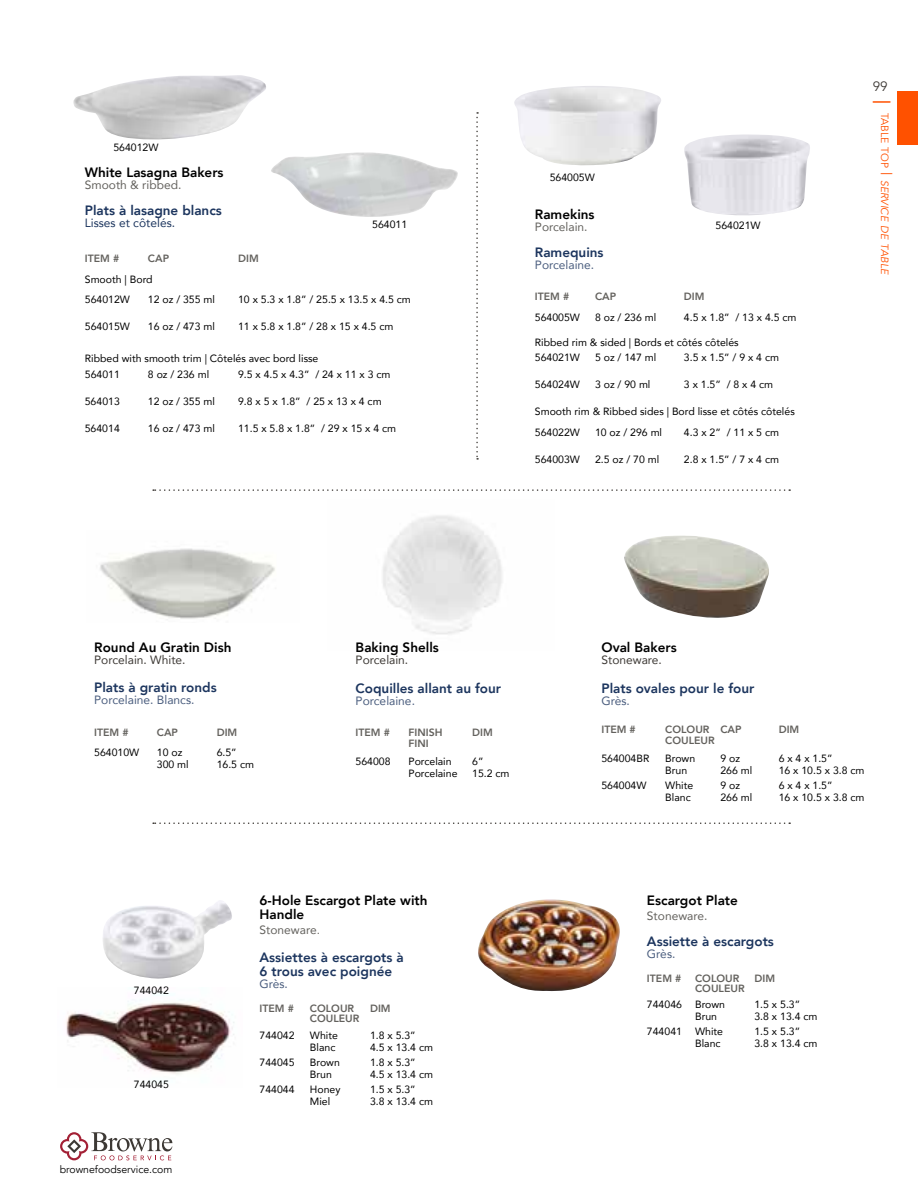
<style>
.page{position:relative;width:918px;height:1188px;background:#fff}
.page>*{position:absolute;margin:0;border:0;box-sizing:border-box;transform-origin:0 0}
.t1{font:800 13.5px/13.5px "Avenir";color:#1c355e}
.t2{font:800 13.5px/13.5px "Avenir";color:#000}
.t3{font:13.5px "Avenir";color:#3d3935}
.t4{font:12px "Avenir";color:#4a5d7e}
.t5{font:12px "Avenir";color:#63615d}
.t6{font:12px "Avenir";color:#3d3935}
.t7{font:12px "Avenir";color:#1c355e}
.t8{font:10.5px/12px "Avenir";color:#000}
.t9{font:800 10.5px/10.5px "Avenir";color:#63615d}
.t10{font:italic 10.5px "Avenir";color:#ff5100}
.t11{font:10.5px "Avenir";color:#000}
.s1{font-style:normal}
.s2{font-style:normal;font-size:15px}
.s3{font-style:inherit}
</style>
<div class="page">
<svg style="left:60px;top:1132px;width:112px;height:28px"></svg>
<svg style="left:873px;top:101px;width:17px;height:2px"></svg>
<div style="left:898px;top:91px;width:20px;height:54px;background:#ff5100"></div>
<svg style="left:476px;top:112px;width:2px;height:348px"></svg>
<img style="left:624px;top:535px;width:145px;height:83px">
<img style="left:271px;top:152px;width:187px;height:65px">
<img style="left:514px;top:86px;width:147px;height:80px">
<img style="left:684px;top:134px;width:126px;height:82px">
<svg style="left:153px;top:489px;width:637px;height:2px"></svg>
<svg style="left:153px;top:822px;width:637px;height:2px"></svg>
<img style="left:103px;top:900px;width:129px;height:79px">
<img style="left:478px;top:899px;width:142px;height:93px">
<img style="left:100px;top:548px;width:175px;height:71px">
<img style="left:73px;top:75px;width:193px;height:65px">
<img style="left:66px;top:1002px;width:168px;height:73px">
<p class="t8" style="left:113px;top:141px;width:47px">564012W</p>
<p class="t2" style="left:85px;top:166px;width:140px">White Lasagna Bakers</p>
<p class="t5" style="left:85px;top:175px;width:98px">Smooth &amp; ribbed.</p>
<p class="t1" style="left:85px;top:203px;width:139px">Plats à lasagne blancs</p>
<p class="t7" style="left:85px;top:213px;width:92px">Lisses et côtelés.</p>
<p class="t9" style="left:85px;top:253px;width:36px">ITEM #</p>
<p class="t9" style="left:148px;top:253px;width:23px">CAP</p>
<p class="t9" style="left:238px;top:253px;width:22px">DIM</p>
<p class="t8" style="left:85px;top:268px;width:69px;line-height:20.5px">Smooth | Bord<br>564012W</p>
<p class="t8" style="left:372px;top:218px;width:37px">564011</p>
<p class="t8" style="left:148px;top:293px;width:69px">12 oz / 355 ml</p>
<p class="t8" style="left:238px;top:293px;width:174px">10 x 5.3 x 1.8” / 25.5 x 13.5 x 4.5 cm</p>
<p class="t8" style="left:85px;top:320px;width:47px">564015W</p>
<p class="t8" style="left:148px;top:320px;width:69px">16 oz / 473 ml</p>
<p class="t8" style="left:238px;top:320px;width:157px">11 x 5.8 x 1.8” / 28 x 15 x 4.5 cm</p>
<p class="t8" style="left:85px;top:351px;width:235px;line-height:15.5px">Ribbed with smooth trim | Côtelés avec bord lisse<br>564011</p>
<p class="t8" style="left:148px;top:368px;width:63px">8 oz / 236 ml</p>
<p class="t8" style="left:238px;top:368px;width:154px">9.5 x 4.5 x 4.3” / 24 x 11 x 3 cm</p>
<p class="t8" style="left:85px;top:395px;width:37px">564013</p>
<p class="t8" style="left:148px;top:395px;width:69px">12 oz / 355 ml</p>
<p class="t8" style="left:238px;top:395px;width:145px">9.8 x 5 x 1.8” / 25 x 13 x 4 cm</p>
<p class="t8" style="left:85px;top:422px;width:37px">564014</p>
<p class="t8" style="left:148px;top:422px;width:69px">16 oz / 473 ml</p>
<p class="t8" style="left:238px;top:422px;width:160px">11.5 x 5.8 x 1.8” / 29 x 15 x 4 cm</p>
<p class="t8" style="left:550px;top:171px;width:47px">564005W</p>
<p class="t2" style="left:535px;top:208px;width:61px">Ramekins</p>
<p class="t5" style="left:535px;top:218px;width:54px">Porcelain.</p>
<p class="t1" style="left:535px;top:245px;width:70px">Ramequins</p>
<p class="t4" style="left:535px;top:255px;width:61px">Porcelaine.</p>
<p class="t9" style="left:535px;top:292px;width:36px">ITEM #</p>
<p class="t9" style="left:595px;top:292px;width:23px">CAP</p>
<p class="t9" style="left:684px;top:292px;width:22px">DIM</p>
<p class="t8" style="left:535px;top:311px;width:47px">564005W</p>
<p class="t8" style="left:595px;top:311px;width:63px">8 oz / 236 ml</p>
<p class="t8" style="left:684px;top:311px;width:114px">4.5 x 1.8” / 13 x 4.5 cm</p>
<p class="t8" style="left:535px;top:334px;width:205px;line-height:15.5px">Ribbed rim &amp; sided | Bords et côtés côtelés<br>564021W</p>
<p class="t8" style="left:716px;top:219px;width:47px">564021W</p>
<p class="t8" style="left:595px;top:351px;width:63px">5 oz / 147 ml</p>
<p class="t8" style="left:684px;top:351px;width:97px">3.5 x 1.5” / 9 x 4 cm</p>
<p class="t8" style="left:535px;top:378px;width:47px">564024W</p>
<p class="t8" style="left:595px;top:378px;width:57px">3 oz / 90 ml</p>
<p class="t8" style="left:684px;top:378px;width:91px">3 x 1.5” / 8 x 4 cm</p>
<p class="t8" style="left:535px;top:401px;width:261px;line-height:20.9px">Smooth rim &amp; Ribbed sides | Bord lisse et côtés côtelés<br>564022W</p>
<p class="t8" style="left:595px;top:426px;width:69px">10 oz / 296 ml</p>
<p class="t8" style="left:684px;top:426px;width:97px">4.3 x 2” / 11 x 5 cm</p>
<p class="t8" style="left:535px;top:453px;width:47px">564003W</p>
<p class="t8" style="left:595px;top:453px;width:66px">2.5 oz / 70 ml</p>
<p class="t8" style="left:684px;top:453px;width:97px">2.8 x 1.5” / 7 x 4 cm</p>
<p class="t3" style="left:873px;top:79px;width:17px">99</p>
<p class="t10" style="left:891px;top:113px;width:163px;rotate:90deg"><span class="s1">table top</span> <span class="s2">|</span> service de table</p>
<p class="t2" style="left:94px;top:641px;width:139px">Round Au Gratin Dish</p>
<p class="t6" style="left:94px;top:651px;width:93px">Porcelain. White.</p>
<p class="t1" style="left:94px;top:681px;width:124px">Plats à gratin ronds</p>
<p class="t4" style="left:94px;top:690px;width:102px">Porcelaine. Blancs.</p>
<p class="t9" style="left:94px;top:727px;width:36px">ITEM #</p>
<p class="t9" style="left:157px;top:727px;width:23px">CAP</p>
<p class="t9" style="left:217px;top:727px;width:22px">DIM</p>
<p class="t8" style="left:94px;top:746px;width:47px">564010W</p>
<p class="t8" style="left:157px;top:746px;width:33px">10 oz<br>300 ml</p>
<p class="t8" style="left:217px;top:746px;width:39px">6.5”<br>16.5 cm</p>
<p class="t2" style="left:356px;top:641px;width:85px">Baking Shells</p>
<p class="t6" style="left:356px;top:651px;width:54px">Porcelain.</p>
<p class="t1" style="left:356px;top:681px;width:147px">Coquilles allant au four</p>
<p class="t4" style="left:356px;top:691px;width:61px">Porcelaine.</p>
<p class="t9" style="left:356px;top:727px;width:36px">ITEM #</p>
<p class="t9" style="left:408px;top:727px;width:36px">FINISH<br>FINI</p>
<p class="t9" style="left:472px;top:727px;width:22px">DIM</p>
<p class="t8" style="left:356px;top:755px;width:37px">564008</p>
<p class="t8" style="left:408px;top:755px;width:51px">Porcelain<br>Porcelaine</p>
<p class="t8" style="left:472px;top:755px;width:39px">6”<br>15.2 cm</p>
<p class="t8" style="left:134px;top:984px;width:37px">744042</p>
<p class="t8" style="left:134px;top:1078px;width:37px">744045</p>
<p class="t11" style="left:60px;top:1163px;width:114px">brownefoodservice.com</p>
<p class="t2" style="left:260px;top:894px;width:170px">6-Hole Escargot Plate with<br>Handle</p>
<p class="t5" style="left:260px;top:920px;width:62px">Stoneware<span class="s3">.</span></p>
<p class="t1" style="left:260px;top:951px;width:146px">Assiettes à escargots à<br>6 trous avec poignée</p>
<p class="t4" style="left:260px;top:974px;width:30px">Grès.</p>
<p class="t9" style="left:260px;top:1003px;width:36px">ITEM #</p>
<p class="t9" style="left:310px;top:1003px;width:51px">COLOUR<br>COULEUR</p>
<p class="t9" style="left:370px;top:1003px;width:22px">DIM</p>
<p class="t8" style="left:260px;top:1029px;width:37px">744042</p>
<p class="t8" style="left:310px;top:1029px;width:30px">White<br>Blanc</p>
<p class="t8" style="left:370px;top:1029px;width:65px">1.8 x 5.3”<br>4.5 x 13.4 cm</p>
<p class="t8" style="left:260px;top:1056px;width:37px">744045</p>
<p class="t8" style="left:310px;top:1056px;width:31px">Brown<br>Brun</p>
<p class="t8" style="left:370px;top:1056px;width:65px">1.8 x 5.3”<br>4.5 x 13.4 cm</p>
<p class="t8" style="left:260px;top:1083px;width:37px">744044</p>
<p class="t8" style="left:310px;top:1083px;width:32px">Honey<br>Miel</p>
<p class="t8" style="left:370px;top:1083px;width:65px">1.5 x 5.3”<br>3.8 x 13.4 cm</p>
<p class="t2" style="left:601px;top:641px;width:77px">Oval Bakers</p>
<p class="t6" style="left:601px;top:651px;width:62px">Stoneware.</p>
<p class="t1" style="left:601px;top:681px;width:154px">Plats ovales pour le four</p>
<p class="t4" style="left:601px;top:691px;width:30px">Grès.</p>
<p class="t9" style="left:601px;top:724px;width:36px">ITEM #</p>
<p class="t9" style="left:665px;top:724px;width:51px">COLOUR<br>COULEUR</p>
<p class="t9" style="left:720px;top:724px;width:23px">CAP</p>
<p class="t9" style="left:779px;top:724px;width:22px">DIM</p>
<p class="t8" style="left:601px;top:752px;width:50px">564004BR</p>
<p class="t8" style="left:665px;top:752px;width:31px">Brown<br>Brun</p>
<p class="t8" style="left:720px;top:752px;width:33px">9 oz<br>266 ml</p>
<p class="t8" style="left:779px;top:752px;width:87px">6 x 4 x 1.5”<br>16 x 10.5 x 3.8 cm</p>
<p class="t8" style="left:601px;top:779px;width:47px">564004W</p>
<p class="t8" style="left:665px;top:779px;width:30px">White<br>Blanc</p>
<p class="t8" style="left:720px;top:779px;width:33px">9 oz<br>266 ml</p>
<p class="t8" style="left:779px;top:779px;width:87px">6 x 4 x 1.5”<br>16 x 10.5 x 3.8 cm</p>
<p class="t2" style="left:647px;top:894px;width:93px">Escargot Plate</p>
<p class="t5" style="left:647px;top:906px;width:62px">Stoneware.</p>
<p class="t1" style="left:647px;top:934px;width:128px">Assiette à escargots</p>
<p class="t4" style="left:647px;top:944px;width:30px">Grès.</p>
<p class="t9" style="left:647px;top:973px;width:36px">ITEM #</p>
<p class="t9" style="left:695px;top:973px;width:51px">COLOUR<br>COULEUR</p>
<p class="t9" style="left:754px;top:973px;width:22px">DIM</p>
<p class="t8" style="left:695px;top:998px;width:31px;text-indent:-48px">744046 Brown<br>Brun</p>
<p class="t8" style="left:754px;top:998px;width:65px">1.5 x 5.3”<br>3.8 x 13.4 cm</p>
<p class="t8" style="left:647px;top:1025px;width:78px;text-align:right">744041 White<br>Blanc</p>
<p class="t8" style="left:754px;top:1025px;width:65px">1.5 x 5.3”<br>3.8 x 13.4 cm</p>
</div>
